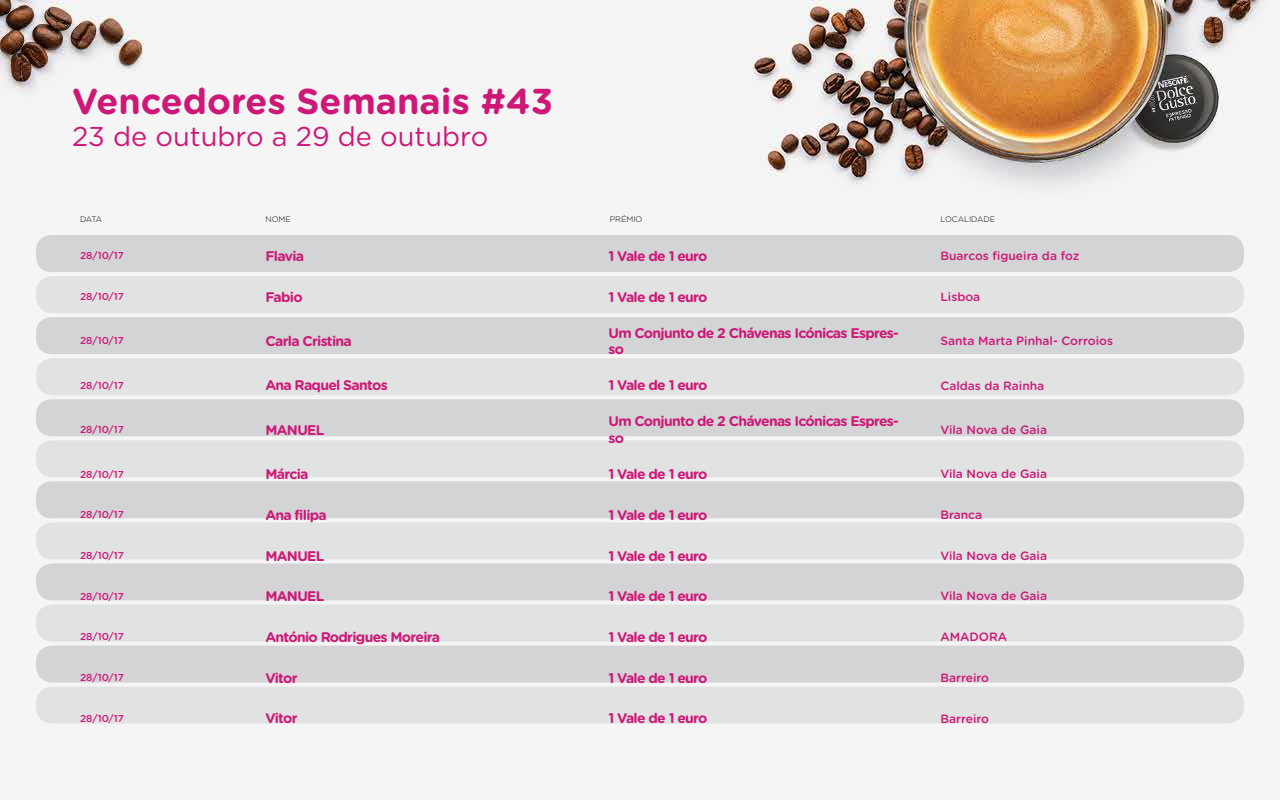
<style>
.page{position:relative;width:1280px;height:800px;background:#fff}
.page>*{position:absolute;margin:0;border:0;box-sizing:border-box;transform-origin:0 0}
.t1{font:700 36px "Gotham Rounded";color:#ce1877}
.t2{font:27.2px "Gotham Rounded";color:#ce1877}
.t3{font:700 14px/16.8px "Gotham Rounded";letter-spacing:-.05em;color:#ce1877}
.t4{font:500 12px "Gotham Rounded";color:#ce1877}
.t5{font:500 10px "Gotham Rounded";color:#ce1877}
.t6{font:300 8px "Gotham Rounded";color:#000}
</style>
<div class="page">
<img style="left:0;top:0;width:1270px;height:724px">
<div style="left:36px;top:235px;width:1208px;height:37px;background:#d1d3d4;border-radius:16px"></div>
<div style="left:36px;top:399px;width:1208px;height:37px;background:#d1d3d4;border-radius:16px"></div>
<div style="left:36px;top:317px;width:1208px;height:37px;background:#d1d3d4;border-radius:16px"></div>
<div style="left:36px;top:481px;width:1208px;height:37px;background:#d1d3d4;border-radius:16px"></div>
<div style="left:36px;top:276px;width:1208px;height:37px;background:#e0e1e2;border-radius:16px"></div>
<div style="left:36px;top:440px;width:1208px;height:37px;background:#e0e1e2;border-radius:16px"></div>
<div style="left:36px;top:358px;width:1208px;height:37px;background:#e0e1e2;border-radius:16px"></div>
<div style="left:36px;top:522px;width:1208px;height:37px;background:#e0e1e2;border-radius:16px"></div>
<div style="left:36px;top:563px;width:1208px;height:37px;background:#d3d3d5;border-radius:16px"></div>
<div style="left:36px;top:605px;width:1208px;height:37px;background:#e0e1e2;border-radius:16px"></div>
<div style="left:36px;top:646px;width:1208px;height:37px;background:#d3d3d5;border-radius:16px"></div>
<div style="left:36px;top:687px;width:1208px;height:37px;background:#e0e1e2;border-radius:16px"></div>
<h1 class="t1" style="left:72px;top:75px;width:483px">Vencedores Semanais #43</h1>
<h2 class="t2" style="left:72px;top:118px;width:418px">23 de outubro a 29 de outubro</h2>
<p class="t6" style="left:80px;top:214px;width:24px">DATA</p>
<p class="t6" style="left:265px;top:214px;width:27px">NOME</p>
<p class="t6" style="left:610px;top:214px;width:34px">PRÉMIO</p>
<p class="t6" style="left:940px;top:214px;width:56px">LOCALIDADE</p>
<p class="t5" style="left:80px;top:249px;width:45px">28/10/17</p>
<p class="t3" style="left:266px;top:247px;width:40px">Flavia</p>
<p class="t3" style="left:608px;top:247px;width:101px">1 Vale de 1 euro</p>
<p class="t4" style="left:940px;top:247px;width:140px">Buarcos figueira da foz</p>
<p class="t5" style="left:80px;top:289px;width:45px">28/10/17</p>
<p class="t3" style="left:266px;top:288px;width:39px">Fabio</p>
<p class="t3" style="left:608px;top:288px;width:101px">1 Vale de 1 euro</p>
<p class="t4" style="left:940px;top:288px;width:41px">Lisboa</p>
<p class="t5" style="left:80px;top:334px;width:45px">28/10/17</p>
<p class="t3" style="left:266px;top:332px;width:88px">Carla Cristina</p>
<p class="t3" style="left:608px;top:324px;width:292px">Um Conjunto de 2 Chávenas Icónicas Espres&shy;so</p>
<p class="t4" style="left:940px;top:332px;width:174px">Santa Marta Pinhal- Corroios</p>
<p class="t5" style="left:80px;top:378px;width:45px">28/10/17</p>
<p class="t3" style="left:266px;top:376px;width:124px">Ana Raquel Santos</p>
<p class="t3" style="left:608px;top:376px;width:101px">1 Vale de 1 euro</p>
<p class="t4" style="left:940px;top:377px;width:105px">Caldas da Rainha</p>
<p class="t5" style="left:80px;top:422px;width:45px">28/10/17</p>
<p class="t3" style="left:266px;top:421px;width:61px">MANUEL</p>
<p class="t3" style="left:608px;top:412px;width:292px">Um Conjunto de 2 Chávenas Icónicas Espres&shy;so</p>
<p class="t4" style="left:940px;top:421px;width:108px">Vila Nova de Gaia</p>
<p class="t5" style="left:80px;top:467px;width:45px">28/10/17</p>
<p class="t3" style="left:266px;top:465px;width:45px">Márcia</p>
<p class="t3" style="left:608px;top:465px;width:101px">1 Vale de 1 euro</p>
<p class="t4" style="left:940px;top:465px;width:108px">Vila Nova de Gaia</p>
<p class="t5" style="left:80px;top:508px;width:45px">28/10/17</p>
<p class="t3" style="left:266px;top:506px;width:63px">Ana filipa</p>
<p class="t3" style="left:608px;top:506px;width:101px">1 Vale de 1 euro</p>
<p class="t4" style="left:940px;top:506px;width:43px">Branca</p>
<p class="t5" style="left:80px;top:548px;width:45px">28/10/17</p>
<p class="t3" style="left:266px;top:547px;width:61px">MANUEL</p>
<p class="t3" style="left:608px;top:547px;width:101px">1 Vale de 1 euro</p>
<p class="t4" style="left:940px;top:547px;width:108px">Vila Nova de Gaia</p>
<p class="t5" style="left:80px;top:589px;width:45px">28/10/17</p>
<p class="t3" style="left:266px;top:587px;width:61px">MANUEL</p>
<p class="t3" style="left:608px;top:587px;width:101px">1 Vale de 1 euro</p>
<p class="t4" style="left:940px;top:588px;width:108px">Vila Nova de Gaia</p>
<p class="t5" style="left:80px;top:630px;width:45px">28/10/17</p>
<p class="t3" style="left:266px;top:628px;width:176px">António Rodrigues Moreira</p>
<p class="t3" style="left:608px;top:628px;width:101px">1 Vale de 1 euro</p>
<p class="t4" style="left:940px;top:628px;width:68px">AMADORA</p>
<p class="t5" style="left:80px;top:670px;width:45px">28/10/17</p>
<p class="t3" style="left:266px;top:669px;width:34px">Vitor</p>
<p class="t3" style="left:608px;top:669px;width:101px">1 Vale de 1 euro</p>
<p class="t4" style="left:940px;top:669px;width:50px">Barreiro</p>
<p class="t5" style="left:80px;top:711px;width:45px">28/10/17</p>
<p class="t3" style="left:266px;top:709px;width:34px">Vitor</p>
<p class="t3" style="left:608px;top:709px;width:101px">1 Vale de 1 euro</p>
<p class="t4" style="left:940px;top:710px;width:50px">Barreiro</p>
</div>
